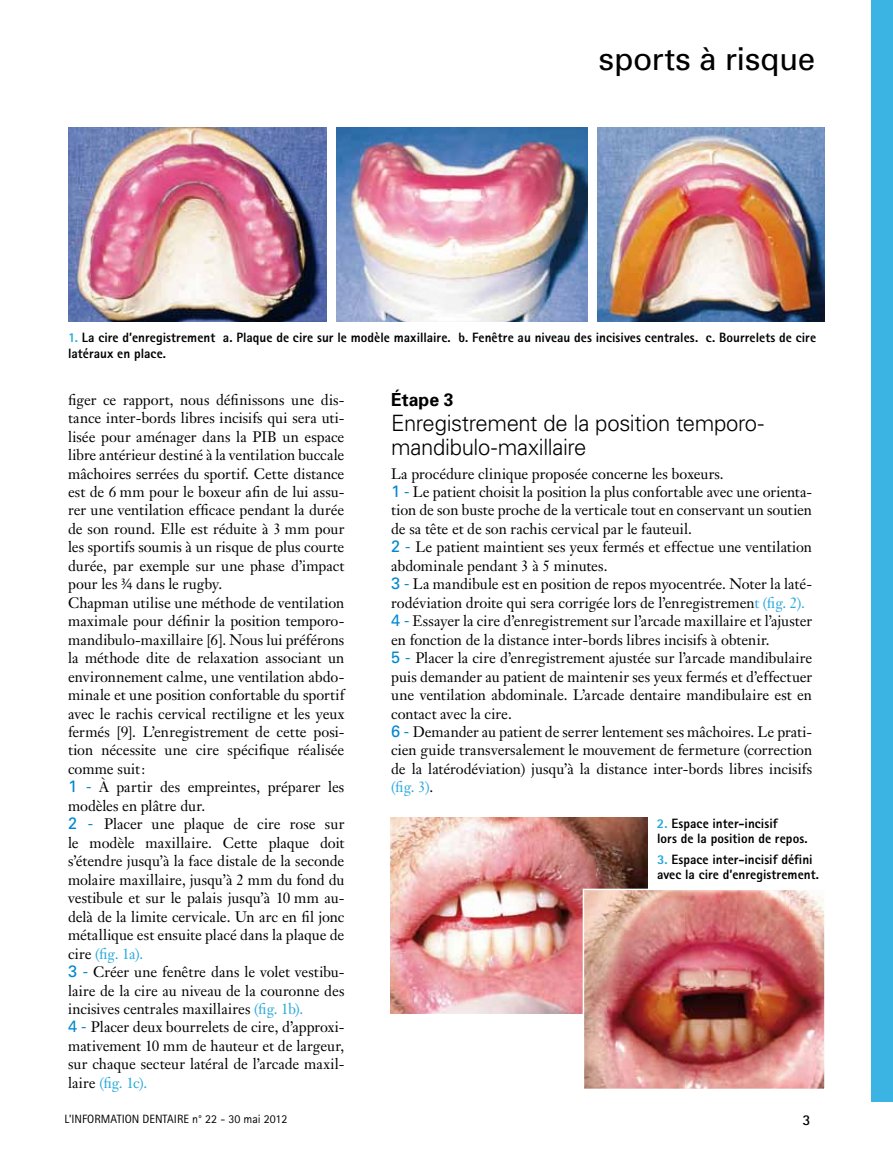
<style>
.page{position:relative;width:893px;height:1149px;background:#fff}
.page>*{position:absolute;margin:0;border:0;box-sizing:border-box;transform-origin:0 0}
.t1{font:31.5px "Univers";letter-spacing:-.01em;color:#000}
.t2{font:300 22.5px/24.8px "Univers";letter-spacing:-.015em;color:#000}
.t3{font:700 18px "Univers";color:#000}
.t4{font:15px/18.5px "Janson Text";color:#000}
.t5{font:700 15px "Rotis Sans Serif";color:#000}
.t6{font:800 13.5px/15px "Rotis Sans Serif";letter-spacing:.005em;color:#000}
.t7{font:12px "Rotis Sans Serif";color:#000}
.s1{color:#28a9dc}
.s2{font-family:"Univers";font-size:16.5px;color:#0089ce}
</style>
<div class="page">
<div style="left:872px;top:0;width:21px;height:1101px;background:#3cb4e3"></div>
<img style="left:68px;top:128px;width:259px;height:194px">
<img style="left:336px;top:128px;width:252px;height:194px">
<img style="left:390px;top:817px;width:257px;height:196px">
<img style="left:586px;top:891px;width:237px;height:195px">
<div style="left:583px;top:888px;width:243px;height:201px;border:2px solid #fff"></div>
<img style="left:597px;top:128px;width:228px;height:194px">
<h1 class="t1" style="left:599px;top:41px;width:218px">sports à risque</h1>
<p class="t6" style="left:68px;top:330px;width:750px"><span class="s1">1.</span> La cire d’enregistrement a. Plaque de cire sur le modèle maxillaire. b. Fenêtre au niveau des incisives centrales. c. Bourrelets de cire latéraux en place.</p>
<p class="t4" style="left:68px;top:390px;width:278px">figer ce rapport, nous définissons une dis&shy;tance inter-bords libres incisifs qui sera uti&shy;lisée pour aménager dans la PIB un espace libre antérieur destiné à la ventilation buccale mâchoires serrées du sportif. Cette distance est de 6 mm pour le boxeur afin de lui assu&shy;rer une ventilation efficace pendant la durée de son round. Elle est réduite à 3 mm pour les sportifs soumis à un risque de plus courte durée, par exemple sur une phase d’impact pour les ¾ dans le rugby.<br>Chapman utilise une méthode de ventilation maximale pour définir la position temporo&shy;mandibulo-maxillaire [6]. Nous lui préférons la méthode dite de relaxation associant un environnement calme, une ventilation abdo&shy;minale et une position confortable du sportif avec le rachis cervical rectiligne et les yeux fermés [9]. L’enregistrement de cette posi&shy;tion nécessite une cire spécifique réalisée comme suit:<br><span class="s2">1 -</span> À partir des empreintes, préparer les modèles en plâtre dur.<br><span class="s2">2 -</span> Placer une plaque de cire rose sur le modèle maxillaire. Cette plaque doit s’étendre jusqu’à la face distale de la seconde molaire maxillaire, jusqu’à 2 mm du fond du vestibule et sur le palais jusqu’à 10 mm au&shy;delà de la limite cervicale. Un arc en fil jonc métallique est ensuite placé dans la plaque de cire <span class="s1">(fig. 1a).<br></span><span class="s2">3 -</span> Créer une fenêtre dans le volet vestibu&shy;laire de la cire au niveau de la couronne des incisives centrales maxillaires <span class="s1">(fig. 1b).<br></span><span class="s2">4 -</span> Placer deux bourrelets de cire, d’approxi&shy;mativement 10 mm de hauteur et de largeur, sur chaque secteur latéral de l’arcade maxil&shy;laire <span class="s1">(fig. 1c).</span></p>
<p class="t3" style="left:391px;top:388px;width:64px">Étape 3</p>
<h2 class="t2" style="left:391px;top:410px;width:374px">Enregistrement de la position temporo&shy;mandibulo-maxillaire</h2>
<p class="t4" style="left:391px;top:464px;width:422px">La procédure clinique proposée concerne les boxeurs.<br><span class="s2">1 -</span> Le patient choisit la position la plus confortable avec une orienta&shy;tion de son buste proche de la verticale tout en conservant un soutien de sa tête et de son rachis cervical par le fauteuil.<br><span class="s2">2 -</span> Le patient maintient ses yeux fermés et effectue une ventilation abdominale pendant 3 à 5 minutes.<br><span class="s2">3 -</span> La mandibule est en position de repos myocentrée. Noter la laté&shy;rodéviation droite qui sera corrigée lors de l’enregistremen<span class="s1">t (fig. 2).<br></span><span class="s2">4 -</span> Essayer la cire d’enregistrement sur l’arcade maxillaire et l’ajuster en fonction de la distance inter-bords libres incisifs à obtenir.<br><span class="s2">5 -</span> Placer la cire d’enregistrement ajustée sur l’arcade mandibulaire puis demander au patient de maintenir ses yeux fermés et d’effectuer une ventilation abdominale. L’arcade dentaire mandibulaire est en contact avec la cire.<br><span class="s2">6 -</span> Demander au patient de serrer lentement ses mâchoires. Le prati&shy;cien guide transversalement le mouvement de fermeture (correction de la latérodéviation) jusqu’à la distance inter-bords libres incisifs <span class="s1">(fig. 3)</span>.</p>
<p class="t6" style="left:657px;top:815px;width:152px"><span class="s1">2.</span> Espace inter-incisif<br>lors de la position de repos.</p>
<p class="t6" style="left:657px;top:851px;width:164px"><span class="s1">3.</span> Espace inter-incisif défini avec la cire d’enregistrement.</p>
<p class="t7" style="left:65px;top:1111px;width:224px">L’INFORMATION DENTAIRE n° 22 - 30 mai 2012</p>
<p class="t5" style="left:802px;top:1110px;width:10px">3</p>
</div>
